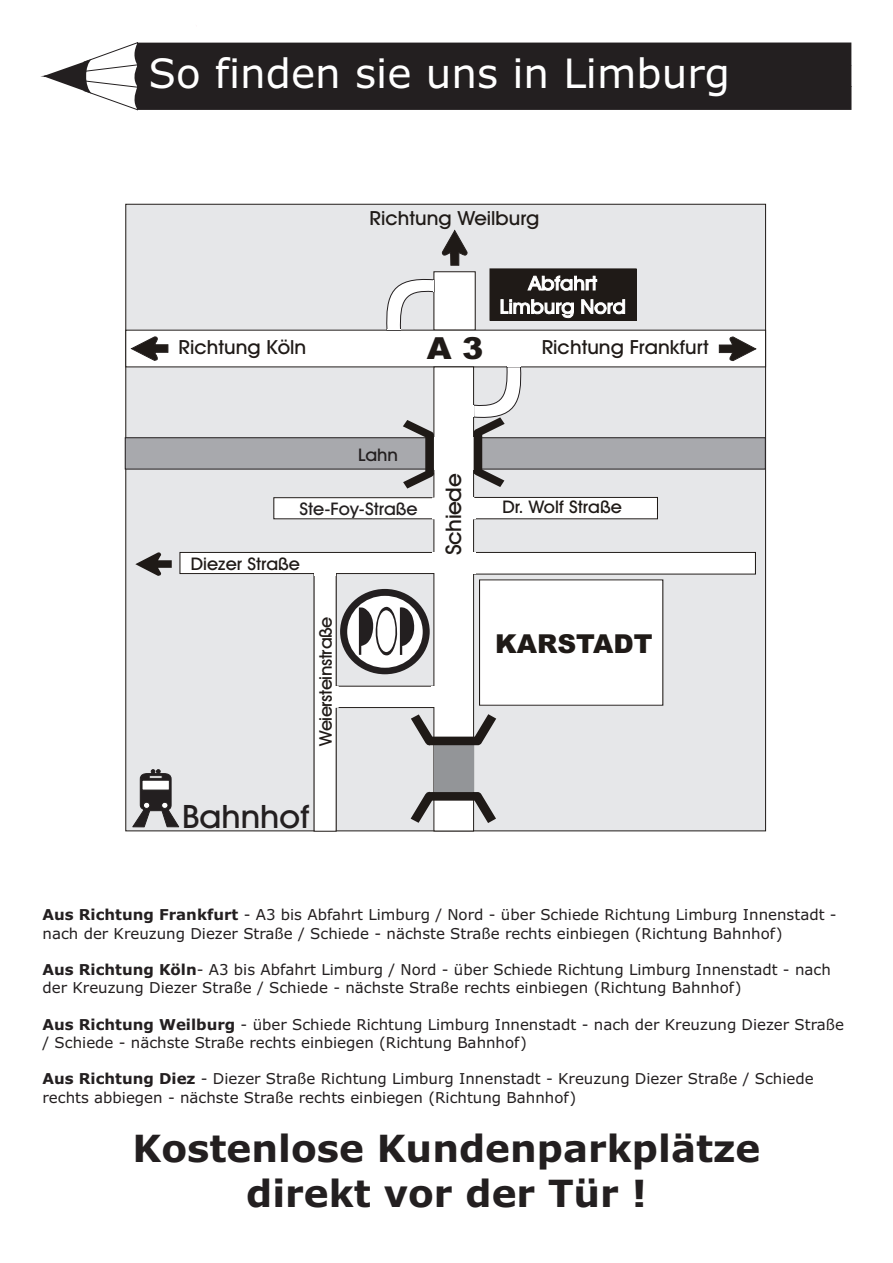
<style>
.page{position:relative;width:893px;height:1263px;background:#fff}
.page>*{position:absolute;margin:0;border:0;box-sizing:border-box;transform-origin:0 0}
.t1{font:40.5px "Verdana";color:#fff}
.t2{font:700 37.5px/45.6px "Verdana";color:#231f20;text-align:center}
.t3{font:500 32.4px "Avant Garde IT Cby BT";color:#231f20;scale:1.05 1}
.t4{font:900 30.45px "Arial";color:#1f1a17;scale:1.05 1}
.t5{font:900 26.1px "Arial";color:#1f1a17}
.t6{font:500 21.6px "Avant Garde IT Cby BT";letter-spacing:-.025em;color:#1f1a17;scale:1.05 1}
.t7{font:500 19.5px "Avant Garde IT Cby BT";color:#1f1a17;scale:1.05 1}
.t8{font:500 17.4px "Avant Garde IT Cby BT";color:#1f1a17;scale:1.05 1}
.t9{font:500 17.4px "Avant Garde IT Cby BT";color:#231f20;scale:1.05 1}
.t10{font:500 17.4px "Avant Garde IT Cby BT";letter-spacing:-.02em;color:#1f1a17;scale:1.05 1}
.t11{font:15px/18.3px "Verdana";color:#231f20}
.s1{font-weight:700}
</style>
<div class="page">
<svg style="left:42px;top:42px;width:809px;height:68px;background:#3a3737"></svg>
<div style="left:125px;top:204px;width:641px;height:18px;background:#e6e7e9"></div>
<svg style="left:125px;top:222px;width:641px;height:609px"></svg>
<h1 class="t1" style="left:148px;top:57px;width:583px">So finden sie uns in Limburg</h1>
<h3 class="t7" style="left:370px;top:210px;width:163px">Richtung Weilburg</h3>
<h3 class="t7" style="left:179px;top:340px;width:123px">Richtung Köln</h3>
<h3 class="t4" style="left:427px;top:338px;width:56px">A 3</h3>
<h3 class="t7" style="left:542px;top:340px;width:161px">Richtung Frankfurt</h3>
<p class="t9" style="left:358px;top:447px;width:40px">Lahn</p>
<p class="t9" style="left:300px;top:502px;width:114px">Ste-Foy-Straße</p>
<p class="t8" style="left:191px;top:557px;width:106px">Diezer Straße</p>
<p class="t10" style="left:319px;top:746px;width:124px;rotate:-90deg">Weiersteinstraße</p>
<h3 class="t3" style="left:182px;top:803px;width:123px">Bahnhof</h3>
<h3 class="t6" style="left:445px;top:555px;width:79px;rotate:-90deg">Schiede</h3>
<p class="t8" style="left:503px;top:500px;width:115px">Dr. Wolf Straße</p>
<h3 class="t5" style="left:495px;top:634px;width:159px">KARSTADT</h3>
<p class="t11" style="left:43px;top:907px;width:796px"><span class="s1">Aus Richtung Frankfurt</span> - A3 bis Abfahrt Limburg / Nord - über Schiede Richtung Limburg Innenstadt - nach der Kreuzung Diezer Straße / Schiede - nächste Straße rechts einbiegen (Richtung Bahnhof)</p>
<p class="t11" style="left:43px;top:962px;width:790px"><span class="s1">Aus Richtung Köln</span>- A3 bis Abfahrt Limburg / Nord - über Schiede Richtung Limburg Innenstadt - nach der Kreuzung Diezer Straße / Schiede - nächste Straße rechts einbiegen (Richtung Bahnhof)</p>
<p class="t11" style="left:43px;top:1016px;width:803px"><span class="s1">Aus Richtung Weilburg</span> - über Schiede Richtung Limburg Innenstadt - nach der Kreuzung Diezer Straße / Schiede - nächste Straße rechts einbiegen (Richtung Bahnhof)</p>
<p class="t11" style="left:43px;top:1071px;width:773px"><span class="s1">Aus Richtung Diez</span> - Diezer Straße Richtung Limburg Innenstadt - Kreuzung Diezer Straße / Schiede rechts abbiegen - nächste Straße rechts einbiegen (Richtung Bahnhof)</p>
<h2 class="t2" style="left:133px;top:1128px;width:629px">Kostenlose Kundenparkplätze direkt vor der Tür !</h2>
</div>
